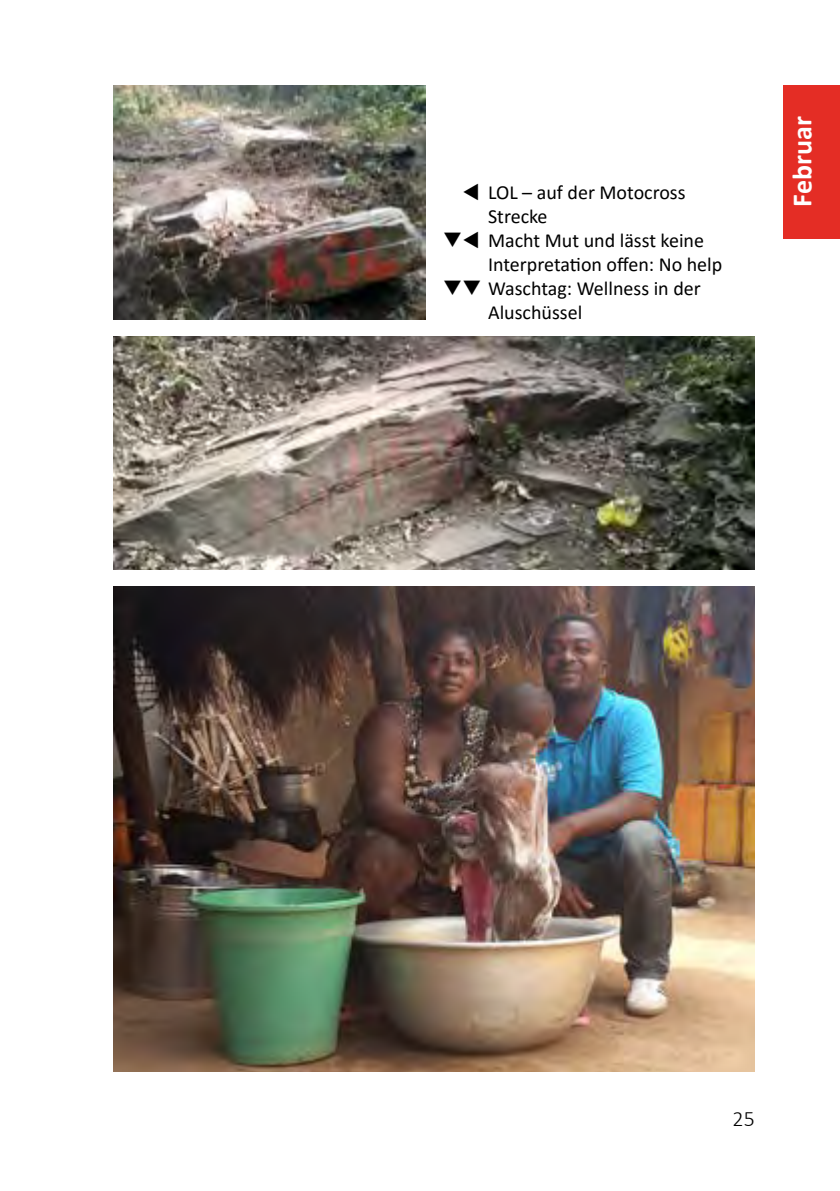
<style>
.page{position:relative;width:840px;height:1191px;background:#fff}
.page>*{position:absolute;margin:0;border:0;box-sizing:border-box;transform-origin:0 0}
.t1{font:700 28px "Calibri";color:#fff}
.t2{font:300 22px "Calibri";color:#000}
.t3{font:20px/24px "Calibri";color:#000}
</style>
<div class="page">
<img style="left:113px;top:587px;width:641px;height:484px">
<img style="left:113px;top:336px;width:641px;height:234px">
<img style="left:113px;top:85px;width:312px;height:234px">
<div style="left:782px;top:85px;width:57px;height:153px;background:#e42d25"></div>
<p class="t3" style="left:488px;top:180px;width:199px;text-indent:-26px">▼ LOL – auf der Motocross<br>Strecke</p>
<p class="t3" style="left:488px;top:228px;width:235px;text-indent:-45px">❑▼ Macht Mut und lässt keine<br>Interpretation offen: No help</p>
<p class="t3" style="left:488px;top:276px;width:214px;text-indent:-45px">❑❑ Waschtag: Wellness in der<br>Aluschüssel</p>
<h1 class="t1" style="left:782px;top:207px;width:92px;rotate:-90deg">Februar</h1>
<p class="t2" style="left:732px;top:1104px;width:24px">25</p>
</div>
